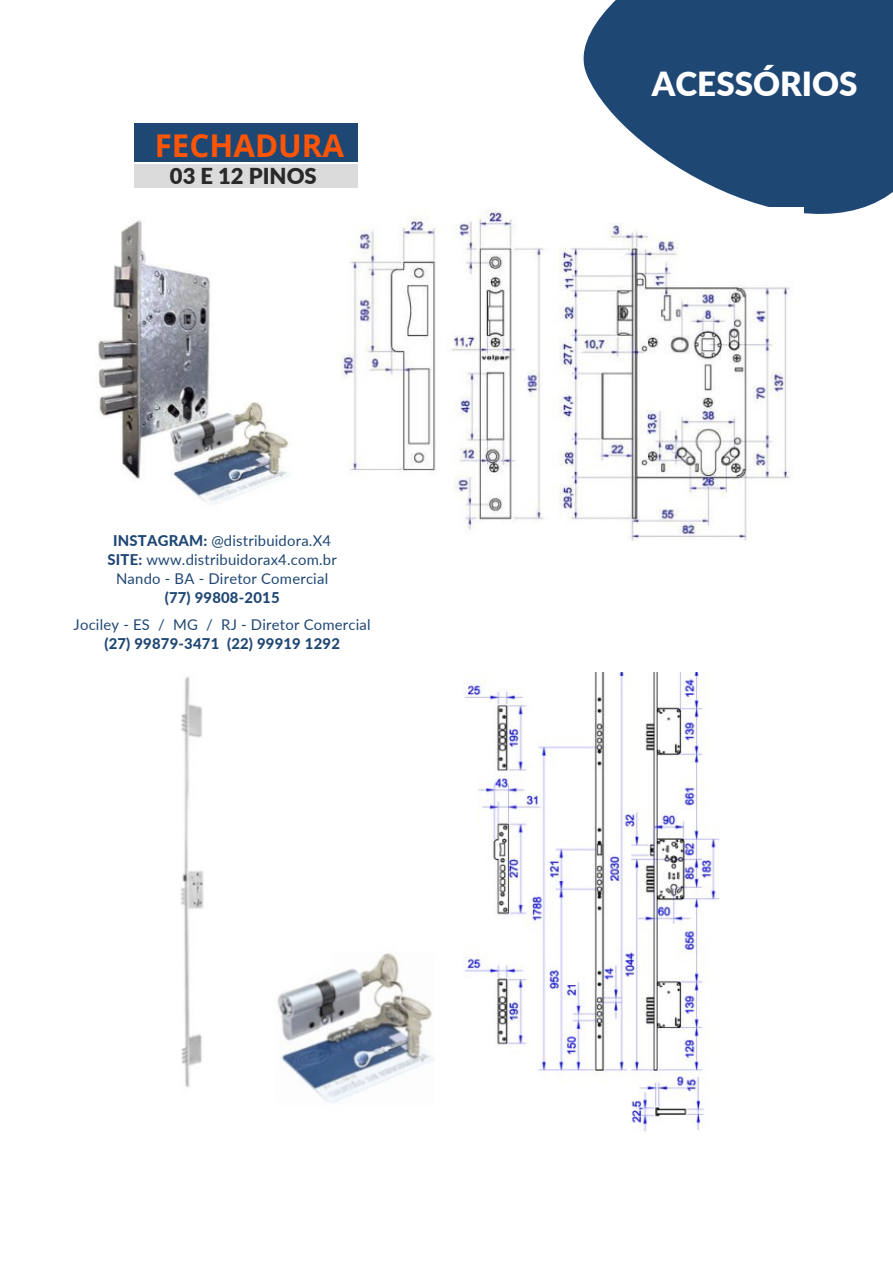
<style>
.page{position:relative;width:893px;height:1264px;background:#fff}
.page>*{position:absolute;margin:0;border:0;box-sizing:border-box;transform-origin:0 0}
.t1{font:900 33.15px "Lato";color:#fff}
.t2{font:700 31.35px "Open Sans";color:#ff5505}
.t3{font:900 22.05px "Lato";color:#292929}
.t4{font:14.85px "Lato";letter-spacing:.015em;color:#1f4774}
.t5{font:800 14.85px "Lato";letter-spacing:.015em;color:#1f4774}
.s1{font-weight:800}
</style>
<div class="page">
<svg style="left:583px;top:0;width:309px;height:214px;fill:#1f4774"></svg>
<img style="left:181px;top:672px;width:538px;height:459px">
<img style="left:98px;top:208px;width:705px;height:332px">
<div style="left:134px;top:124px;width:223px;height:38px;background:#1f4774"></div>
<div style="left:134px;top:164px;width:223px;height:24px;background:#dbdbdb"></div>
<p class="t2" style="left:155px;top:124px;width:191px">FECHADURA</p>
<p class="t3" style="left:170px;top:162px;width:148px">03 E 12 PINOS</p>
<p class="t4" style="left:113px;top:531px;width:219px"><span class="s1">INSTAGRAM:</span> @distribuidora.X4</p>
<p class="t4" style="left:107px;top:550px;width:231px"><span class="s1">SITE:</span> www.distribuidorax4.com.br</p>
<p class="t4" style="left:116px;top:569px;width:213px">Nando - BA - Diretor Comercial</p>
<p class="t5" style="left:165px;top:588px;width:116px">(77) 99808-2015</p>
<p class="t4" style="left:74px;top:615px;width:298px">Jociley - ES / MG / RJ - Diretor Comercial</p>
<p class="t5" style="left:104px;top:634px;width:237px">(27) 99879-3471 (22) 99919 1292</p>
<p class="t1" style="left:652px;top:63px;width:207px">ACESSÓRIOS</p>
</div>
